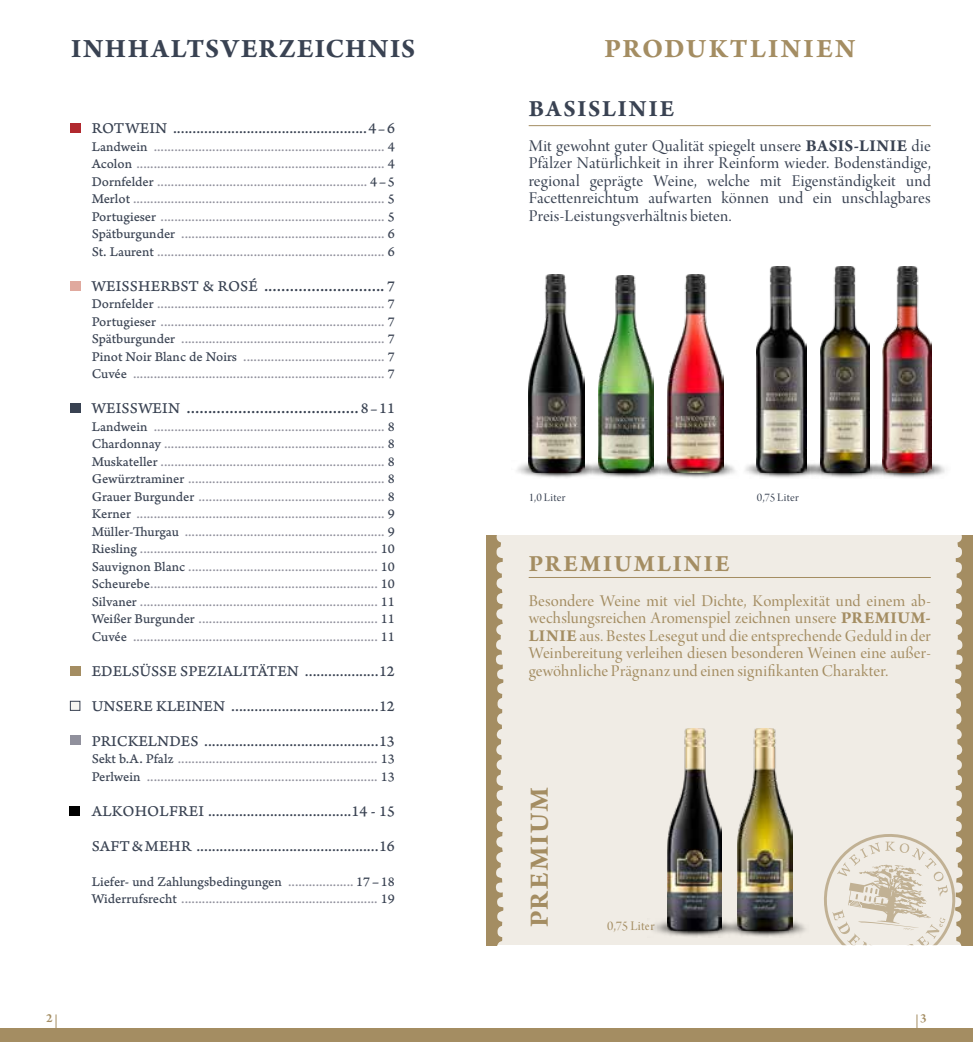
<style>
.page{position:relative;width:973px;height:1042px;background:#fff}
.page>*{position:absolute;margin:0;border:0;box-sizing:border-box;transform-origin:0 0}
.t1{font:700 28px "Arno Pro";letter-spacing:.07em;color:#a48d62}
.t2{font:700 28px "Arno Pro";letter-spacing:.06em;color:#394252}
.t3{font:700 24.5px "Arno Pro";letter-spacing:.095em;color:#a48d62}
.t4{font:700 24.5px "Arno Pro";letter-spacing:.07em;color:#394252}
.t5{font:17.5px/17.5px "Arno Pro Display";letter-spacing:.01em;color:#a48d62;text-align:justify}
.t6{font:17.5px/17.5px "Arno Pro Display";letter-spacing:.01em;color:#394252;text-align:justify}
.t7{font:17.5px "Arno Pro Caption";color:#394252}
.t8{font:15.75px "Arno Pro Caption";color:#394252}
.t9{font:14px/17.5px "Arno Pro Caption";color:#90909c;text-align:justify}
.t10{font:14px "Arno Pro Display";letter-spacing:.01em;color:#a48d62}
.t11{font:600 13.12px "Arno Pro";color:#a48d62}
.t12{font:12.25px "Arno Pro Display";letter-spacing:.015em;color:#394252}
.s1{font-size:14px}
.s2{color:#394252}
.s3{font-size:15.75px}
.s4{font-family:"Arno Pro";font-weight:700}
</style>
<div class="page">
<div style="left:486px;top:536px;width:486px;height:409px;background:#f0ece5"></div>
<hr style="left:528px;top:577px;width:402px;height:1px;background:#a48d62">
<svg style="left:486px;top:536px;width:17px;height:409px"></svg>
<svg style="left:824px;top:536px;width:148px;height:409px"></svg>
<div style="left:0;top:1029px;width:972px;height:13px;background:#a48d62"></div>
<div style="left:70px;top:123px;width:10px;height:10px;background:#b1292f"></div>
<div style="left:70px;top:281px;width:10px;height:10px;background:#e0a99e"></div>
<div style="left:70px;top:403px;width:10px;height:10px;background:#394252"></div>
<div style="left:70px;top:666px;width:10px;height:10px;background:#a48d62"></div>
<div style="left:70px;top:701px;width:10px;height:10px;background:#f7f6f2;border:1px solid #394252"></div>
<div style="left:69px;top:805px;width:11px;height:10px;background:#000"></div>
<div style="left:70px;top:735px;width:10px;height:10px;background:#90909c"></div>
<hr style="left:528px;top:125px;width:402px;height:1px;background:#a48d62">
<img style="left:517px;top:463px;width:63px;height:15px">
<img style="left:580px;top:460px;width:69px;height:18px">
<img style="left:649px;top:460px;width:158px;height:18px">
<img style="left:598px;top:275px;width:55px;height:197px">
<img style="left:667px;top:275px;width:56px;height:197px">
<img style="left:528px;top:275px;width:56px;height:197px">
<img style="left:801px;top:461px;width:62px;height:17px">
<img style="left:863px;top:461px;width:82px;height:17px">
<img style="left:820px;top:266px;width:49px;height:206px">
<img style="left:881px;top:266px;width:50px;height:206px">
<img style="left:756px;top:266px;width:50px;height:206px">
<img style="left:652px;top:920px;width:66px;height:17px">
<img style="left:718px;top:919px;width:88px;height:18px">
<img style="left:667px;top:728px;width:54px;height:202px">
<img style="left:737px;top:728px;width:55px;height:202px">
<svg style="left:56px;top:1014px;width:1px;height:15px"></svg>
<svg style="left:916px;top:1014px;width:1px;height:15px"></svg>
<h1 class="t2" style="left:71px;top:32px;width:345px">INHHALTSVERZEICHNIS</h1>
<p class="t8" style="left:92px;top:119px;width:304px">ROTWEIN ..................................................4<span class="s1">–</span>6</p>
<p class="t9" style="left:92px;top:138px;width:304px"><span class="s2">Landwein</span> ................................................................... <span class="s2">4<br>Acolon</span> ........................................................................ <span class="s2">4<br>Dornfelder</span> ............................................................. <span class="s2">4–5<br>Merlot</span> ......................................................................... <span class="s2">5<br>Portugieser</span> ................................................................. <span class="s2">5<br>Spätburgunder</span> ........................................................... <span class="s2">6<br>St. Laurent</span> .................................................................. <span class="s2">6</span></p>
<p class="t8" style="left:92px;top:276px;width:168px">WEISSHERBST &amp; ROSÉ</p>
<p class="t8" style="left:387px;top:276px;width:9px">7</p>
<p class="t9" style="left:92px;top:296px;width:304px"><span class="s2">Dornfelder</span> .................................................................. <span class="s2">7<br>Portugieser</span> ................................................................. <span class="s2">7<br>Spätburgunder</span> ........................................................... <span class="s2">7<br>Pinot Noir Blanc de Noirs</span> ......................................... <span class="s2">7<br>Cuvée</span> ......................................................................... <span class="s2">7</span></p>
<p class="t7" style="left:92px;top:397px;width:304px"><span class="s3">WEISSWEIN</span> ........................................<span class="s3">8</span><span class="s1">–</span><span class="s3">11</span></p>
<p class="t9" style="left:92px;top:418px;width:304px"><span class="s2">Landwein</span> ................................................................... <span class="s2">8<br>Chardonnay</span> ................................................................ <span class="s2">8<br>Muskateller</span> ................................................................. <span class="s2">8<br>Gewürztraminer</span> ......................................................... <span class="s2">8<br>Grauer Burgunder</span> ...................................................... <span class="s2">8<br>Kerner</span> ........................................................................ <span class="s2">9<br>Müller-Thurgau</span> .......................................................... <span class="s2">9<br>Riesling</span> ..................................................................... <span class="s2">10<br>Sauvignon Blanc</span> ....................................................... <span class="s2">10<br>Scheurebe</span>.................................................................. <span class="s2">10<br>Silvaner</span> ..................................................................... <span class="s2">11<br>Weißer Burgunder</span> .................................................... <span class="s2">11<br>Cuvée</span> ....................................................................... <span class="s2">11</span></p>
<p class="t8" style="left:92px;top:661px;width:209px">EDELSÜSSE SPEZIALITÄTEN</p>
<p class="t8" style="left:379px;top:661px;width:17px">12</p>
<p class="t8" style="left:92px;top:696px;width:304px">UNSERE KLEINEN ......................................12</p>
<p class="t8" style="left:92px;top:731px;width:304px">PRICKELNDES .............................................13</p>
<p class="t9" style="left:92px;top:751px;width:304px"><span class="s2">Sekt b.A. Pfalz</span> .......................................................... <span class="s2">13<br>Perlwein</span> ................................................................... <span class="s2">13</span></p>
<p class="t8" style="left:92px;top:801px;width:304px">ALKOHOLFREI .....................................14 - 15</p>
<p class="t8" style="left:92px;top:836px;width:304px">SAFT&amp;MEHR ...............................................16</p>
<p class="t9" style="left:92px;top:873px;width:304px"><span class="s2">Liefer- und Zahlungsbedingungen</span> ................... <span class="s2">17–18<br>Widerrufsrecht</span> ......................................................... <span class="s2">19</span></p>
<h1 class="t1" style="left:604px;top:32px;width:252px">PRODUKTLINIEN</h1>
<h2 class="t4" style="left:528px;top:94px;width:147px">BASISLINIE</h2>
<p class="t6" style="left:528px;top:138px;width:403px">Mit gewohnt guter Qualität spiegelt unsere <span class="s4">BASIS-LINIE</span> die Pfälzer Natürlichkeit in ihrer Reinform wieder. Bodenständige, regional geprägte Weine, welche mit Eigenständigkeit und Facettenreichtum aufwarten können und ein unschlagbares Preis-Leistungsverhältnis bieten.</p>
<p class="t12" style="left:528px;top:490px;width:38px">1,0 Liter</p>
<p class="t12" style="left:756px;top:490px;width:43px">0,75 Liter</p>
<h2 class="t3" style="left:528px;top:549px;width:202px">PREMIUMLINIE</h2>
<p class="t5" style="left:528px;top:593px;width:403px">Besondere Weine mit viel Dichte, Komplexität und einem ab&shy;wechslungsreichen Aromenspiel zeichnen unsere <span class="s4">PREMIUM-LINIE</span> aus. Bestes Lesegut und die entsprechende Geduld in der Weinbereitung verleihen diesen besonderen Weinen eine außer&shy;gewöhnliche Prägnanz und einen signifikanten Charakter.</p>
<h1 class="t1" style="left:523px;top:927px;width:142px;rotate:-90deg">PREMIUM</h1>
<p class="t10" style="left:607px;top:918px;width:49px">0,75 Liter</p>
<p class="t11" style="left:46px;top:1011px;width:8px">2</p>
<p class="t11" style="left:920px;top:1011px;width:8px">3</p>
</div>
